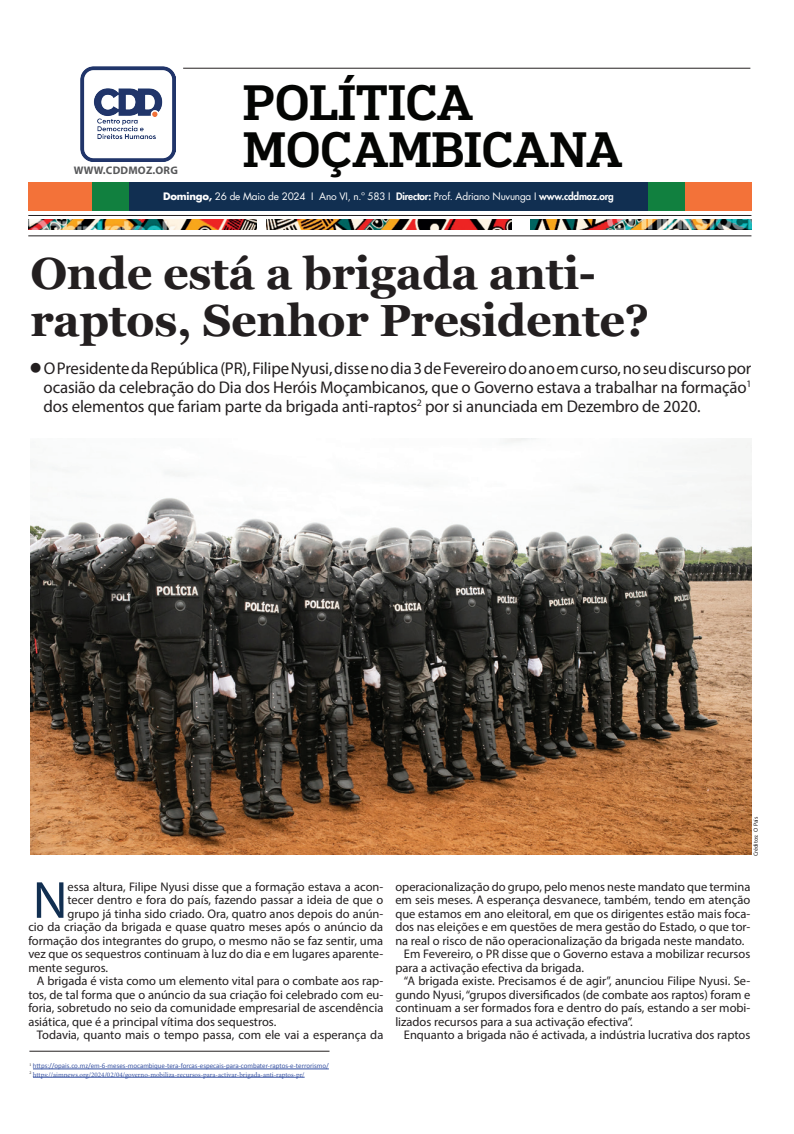
<style>
.page{position:relative;width:794px;height:1134px;background:#fff}
.page>*{position:absolute;margin:0;border:0;box-sizing:border-box;transform-origin:0 0}
.t1{font:52.6px "Myriad Pro";color:#112f51}
.t2{font:500 47px/47px "Popular";color:#040503}
.t3{font:700 45px/47px "Georgia";letter-spacing:-.01em;color:#231f20}
.t4{font:17px/19px "Myriad Pro";letter-spacing:-.01em;color:#231f20;text-align:justify}
.t5{font:12.5px "Myriad Pro";color:#231f20}
.t6{font:700 11px "Myriad Pro";letter-spacing:.02em;color:#57585a}
.t7{font:10px "Futura LT";letter-spacing:-.02em;color:#fff}
.t8{font:7px "Calibri";color:#3853a3}
.t9{font:7px "Minion Pro";color:#3853a3}
.t10{font:6px "Myriad Pro";color:#231f20}
.s1{font-weight:700}
.s2{font-weight:800}
</style>
<div class="page">
<hr style="left:183px;top:68px;width:567px;height:1px;background:#231f20">
<hr style="left:28px;top:215px;width:723px;height:1px;background:#231f20">
<hr style="left:28px;top:236px;width:723px;height:1px;background:#231f20">
<img style="left:28px;top:220px;width:228px;height:10px">
<img style="left:266px;top:220px;width:245px;height:10px">
<img style="left:531px;top:220px;width:220px;height:10px">
<div style="left:30px;top:182px;width:721px;height:29px;background:#112f51"></div>
<div style="left:648px;top:182px;width:103px;height:29px;background:#f37239"></div>
<div style="left:648px;top:182px;width:37px;height:29px;background:#11803f"></div>
<div style="left:29px;top:182px;width:100px;height:29px;background:#f37239"></div>
<div style="left:92px;top:182px;width:37px;height:29px;background:#11803f"></div>
<img style="left:81px;top:66px;width:95px;height:95px">
<img style="left:30px;top:439px;width:721px;height:416px">
<hr style="left:33px;top:1069px;width:296px;height:1px;background:#3853a3">
<hr style="left:33px;top:1077px;width:272px;height:1px;background:#3853a3">
<hr style="left:29px;top:1051px;width:300px;height:1px;background:#231f20">
<h2 class="t2" style="left:243px;top:77px;width:381px">POLÍTICA<br>MOÇAMBICANA</h2>
<p class="t6" style="left:74px;top:163px;width:106px">WWW.CDDMOZ.ORG</p>
<p class="t7" style="left:163px;top:190px;width:452px"><span class="s1">Domingo,</span> 26 de Maio de 2024 I Ano VI, n.º 583 I <span class="s2">Director:</span> Prof. Adriano Nuvunga I <span class="s2">www.cddmoz.org</span></p>
<h3 class="t3" style="left:30px;top:248px;width:620px">Onde está a brigada anti&shy;raptos, Senhor Presidente?</h3>
<p class="t4" style="left:44px;top:358px;width:709px;text-indent:-14px">● O Presidente da República (PR), Filipe Nyusi, disse no dia 3 de Fevereiro do ano em curso, no seu discurso por ocasião da celebração do Dia dos Heróis Moçambicanos, que o Governo estava a trabalhar na formação<sup>1 </sup>dos elementos que fariam parte da brigada anti-raptos<sup>2</sup> por si anunciada em Dezembro de 2020.</p>
<h1 class="t1" style="left:33px;top:868px;width:36px">N</h1>
<p class="t5" style="left:67px;top:879px;width:317px">essa altura, Filipe Nyusi disse que a formação estava a acon-</p>
<p class="t5" style="left:67px;top:892px;width:317px">tecer dentro e fora do país, fazendo passar a ideia de que o</p>
<p class="t5" style="left:67px;top:906px;width:317px">grupo já tinha sido criado. Ora, quatro anos depois do anún-</p>
<p class="t5" style="left:28px;top:919px;width:356px">cio da criação da brigada e quase quatro meses após o anúncio da</p>
<p class="t5" style="left:28px;top:933px;width:356px">formação dos integrantes do grupo, o mesmo não se faz sentir, uma</p>
<p class="t5" style="left:28px;top:946px;width:356px">vez que os sequestros continuam à luz do dia e em lugares aparente-</p>
<p class="t5" style="left:28px;top:960px;width:81px">mente seguros.</p>
<p class="t5" style="left:37px;top:973px;width:348px">A brigada é vista como um elemento vital para o combate aos rap-</p>
<p class="t5" style="left:28px;top:987px;width:356px">tos, de tal forma que o anúncio da sua criação foi celebrado com eu-</p>
<p class="t5" style="left:28px;top:1000px;width:356px">foria, sobretudo no seio da comunidade empresarial de ascendência</p>
<p class="t5" style="left:28px;top:1014px;width:249px">asiática, que é a principal vítima dos sequestros.</p>
<p class="t5" style="left:37px;top:1027px;width:348px">Todavia, quanto mais o tempo passa, com ele vai a esperança da</p>
<p class="t8" style="left:29px;top:1061px;width:301px"><sup>1</sup> https://opais.co.mz/em-6-meses-mocambique-tera-forcas-especais-para-combater-raptos-e-terrorismo/</p>
<p class="t9" style="left:29px;top:1069px;width:277px"><sup>2</sup> https://aimnews.org/2024/02/04/governo-mobiliza-recursos-para-activar-brigada-anti-raptos-pr/</p>
<p class="t10" style="left:752px;top:856px;width:41px;rotate:-90deg">Créditos: O País</p>
<p class="t5" style="left:395px;top:879px;width:356px">operacionalização do grupo, pelo menos neste mandato que termina</p>
<p class="t5" style="left:395px;top:892px;width:356px">em seis meses. A esperança desvanece, também, tendo em atenção</p>
<p class="t5" style="left:395px;top:906px;width:356px">que estamos em ano eleitoral, em que os dirigentes estão mais foca-</p>
<p class="t5" style="left:395px;top:919px;width:356px">dos nas eleições e em questões de mera gestão do Estado, o que tor-</p>
<p class="t5" style="left:395px;top:933px;width:350px">na real o risco de não operacionalização da brigada neste mandato.</p>
<p class="t5" style="left:404px;top:946px;width:348px">Em Fevereiro, o PR disse que o Governo estava a mobilizar recursos</p>
<p class="t5" style="left:395px;top:960px;width:190px">para a activação efectiva da brigada.</p>
<p class="t5" style="left:404px;top:973px;width:348px">“A brigada existe. Precisamos é de agir”, anunciou Filipe Nyusi. Se-</p>
<p class="t5" style="left:395px;top:987px;width:356px">gundo Nyusi, “grupos diversificados (de combate aos raptos) foram e</p>
<p class="t5" style="left:395px;top:1000px;width:356px">continuam a ser formados fora e dentro do país, estando a ser mobi-</p>
<p class="t5" style="left:395px;top:1014px;width:239px">lizados recursos para a sua activação efectiva”.</p>
<p class="t5" style="left:404px;top:1027px;width:348px">Enquanto a brigada não é activada, a indústria lucrativa dos raptos</p>
</div>
